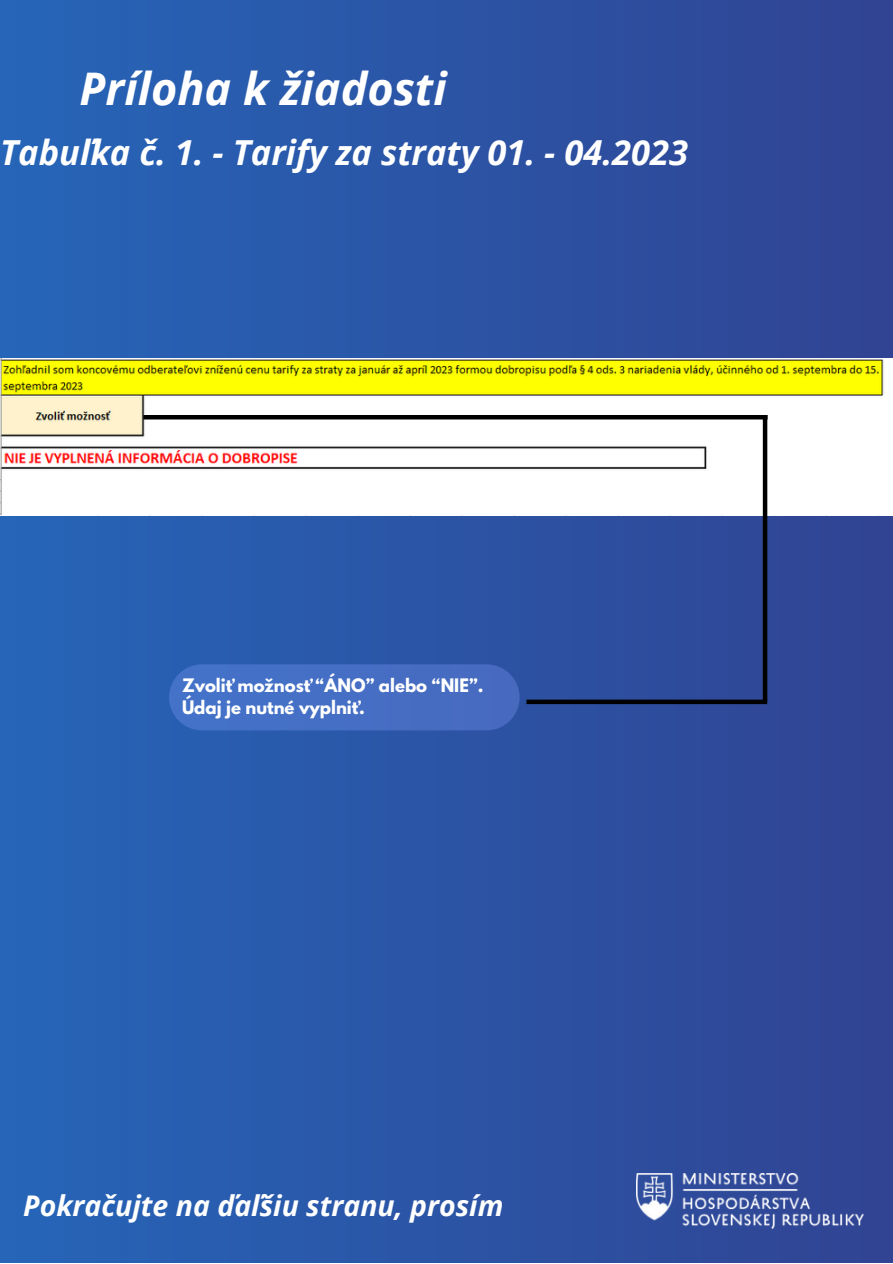
<style>
.page{position:relative;width:893px;height:1264px;background:#fff}
.page>*{position:absolute;margin:0;border:0;box-sizing:border-box;transform-origin:0 0}
.t1{font:italic 700 45px "Open Sans";color:#fff}
.t2{font:italic 700 34.5px "Open Sans";color:#fff}
.t3{font:italic 700 28.5px "Open Sans";color:#fff}
.t4{font:700 16.5px/22.5px "League Spartan";color:#fff}
</style>
<div class="page">
<div style="left:0;top:0;width:892px;height:1262px;background:linear-gradient(to right,#2665b8,#314392)"></div>
<img style="left:0;top:358px;width:892px;height:158px">
<hr style="left:143px;top:415px;width:624px;height:4px;background:#000">
<div style="left:762px;top:415px;width:5px;height:286px;background:#000"></div>
<div style="left:526px;top:699px;width:241px;height:5px;background:#000"></div>
<div style="left:169px;top:664px;width:350px;height:66px;background:#456ec4"></div>
<img style="left:636px;top:1173px;width:227px;height:55px">
<p class="t1" style="left:80px;top:57px;width:368px">Príloha k žiadosti</p>
<p class="t2" style="left:0;top:128px;width:689px">Tabuľka č. 1. - Tarify za straty 01. - 04.2023</p>
<p class="t4" style="left:182px;top:676px;width:303px">Zvoliť možnosť “ÁNO” alebo “NIE”.<br>Údaj je nutné vyplniť.</p>
<p class="t3" style="left:23px;top:1185px;width:481px">Pokračujte na ďaľšiu stranu, prosím</p>
</div>
